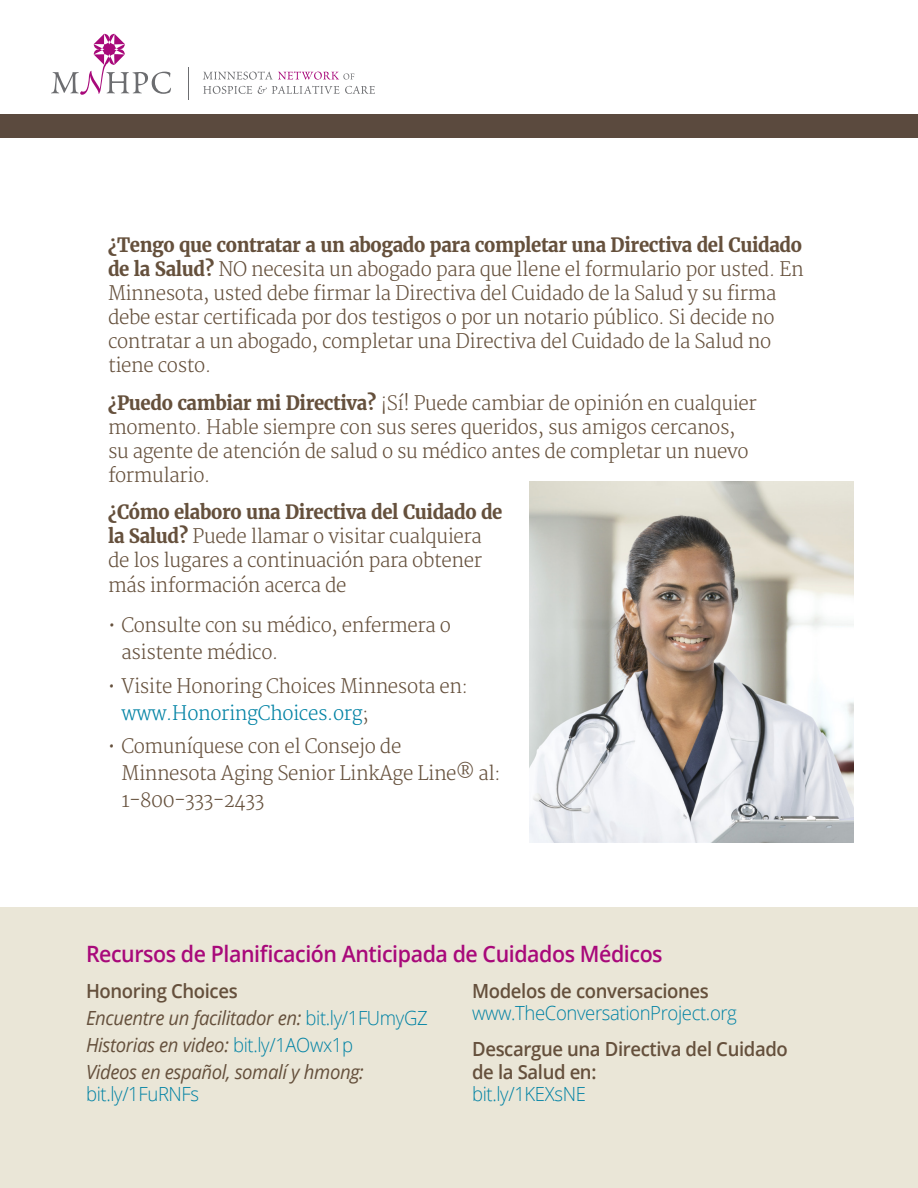
<style>
.page{position:relative;width:918px;height:1188px;background:#fff}
.page>*{position:absolute;margin:0;border:0;box-sizing:border-box;transform-origin:0 0}
.t1{font:600 22.5px "Open Sans";letter-spacing:-.02em;color:#a8097a;scale:.95 1}
.t2{font:300 19.5px/24px "Merriweather";letter-spacing:-.02em;color:#65503c;scale:.95 1}
.t3{font:italic 19.5px/22.5px "Open Sans";letter-spacing:-.02em;color:#65503c;scale:.95 1}
.t4{font:600 19.5px/22.5px "Open Sans";letter-spacing:-.02em;color:#65503c;scale:.95 1}
.t5{font:300 19.5px "Open Sans";letter-spacing:-.02em;color:#0082a4;scale:.95 1}
.s1{font-weight:700}
.s2{color:#0082a4}
.s3{font-weight:300;font-style:normal;color:#0082a4}
.s4{font-weight:300;color:#0082a4}
</style>
<div class="page">
<div style="left:0;top:907px;width:918px;height:281px;background:#eae6d7"></div>
<svg style="left:51px;top:34px;width:120px;height:61px"></svg>
<svg style="left:203px;top:71px;width:151px;height:9px"></svg>
<svg style="left:203px;top:86px;width:49px;height:8px"></svg>
<svg style="left:258px;top:86px;width:81px;height:8px"></svg>
<svg style="left:345px;top:86px;width:30px;height:8px"></svg>
<hr style="left:188px;top:67px;width:1px;height:33px;background:#6c6d70">
<div style="left:0;top:115px;width:918px;height:23px;background:#5b4a3e"></div>
<img style="left:529px;top:482px;width:324px;height:360px">
<p class="t2" style="left:108px;top:234px;width:734px"><span class="s1">¿Tengo que contratar a un abogado para completar una Directiva del Cuidado de la Salud?</span> NO necesita un abogado para que llene el formulario por usted. En Minnesota, usted debe firmar la Directiva del Cuidado de la Salud y su firma debe estar certificada por dos testigos o por un notario público. Si decide no contratar a un abogado, completar una Directiva del Cuidado de la Salud no tiene costo.</p>
<p class="t2" style="left:108px;top:392px;width:685px"><span class="s1">¿Puedo cambiar mi Directiva?</span> ¡Sí! Puede cambiar de opinión en cualquier momento. Hable siempre con sus seres queridos, sus amigos cercanos, su agente de atención de salud o su médico antes de completar un nuevo formulario.</p>
<p class="t2" style="left:108px;top:501px;width:417px"><span class="s1">¿Cómo elaboro una Directiva del Cuidado de la Salud?</span> Puede llamar o visitar cualquiera de los lugares a continuación para obtener más información acerca de</p>
<p class="t2" style="left:122px;top:612px;width:348px;line-height:27px;text-indent:-14px">• Consulte con su médico, enfermera o asistente médico.</p>
<p class="t2" style="left:122px;top:673px;width:366px;line-height:27px;text-indent:-14px">• Visite Honoring Choices Minnesota en: <span class="s2">www.HonoringChoices.org</span>;</p>
<p class="t2" style="left:108px;top:735px;width:310px">• Comuníquese con el Consejo de</p>
<p class="t2" style="left:122px;top:761px;width:401px;line-height:27px">Minnesota Aging Senior LinkAge Line® al:<br>1-800-333-2433</p>
<h2 class="t1" style="left:86px;top:938px;width:609px">Recursos de Planificación Anticipada de Cuidados Médicos</h2>
<h3 class="t4" style="left:86px;top:979px;width:161px">Honoring Choices</h3>
<p class="t3" style="left:86px;top:1006px;width:361px">Encuentre un facilitador en: <span class="s3">bit.ly/1FUmyGZ</span></p>
<p class="t3" style="left:86px;top:1033px;width:283px">Historias en video: <span class="s3">bit.ly/1AOwx1p</span></p>
<p class="t3" style="left:86px;top:1060px;width:294px">Videos en español, somalí y hmong: <span class="s3">bit.ly/1FuRNFs</span></p>
<h3 class="t4" style="left:472px;top:979px;width:251px">Modelos de conversaciones</h3>
<p class="t5" style="left:472px;top:1000px;width:280px">www.TheConversationProject.org</p>
<p class="t4" style="left:472px;top:1038px;width:334px">Descargue una Directiva del Cuidado de la Salud en:<br><span class="s4">bit.ly/1KEXsNE</span></p>
</div>
